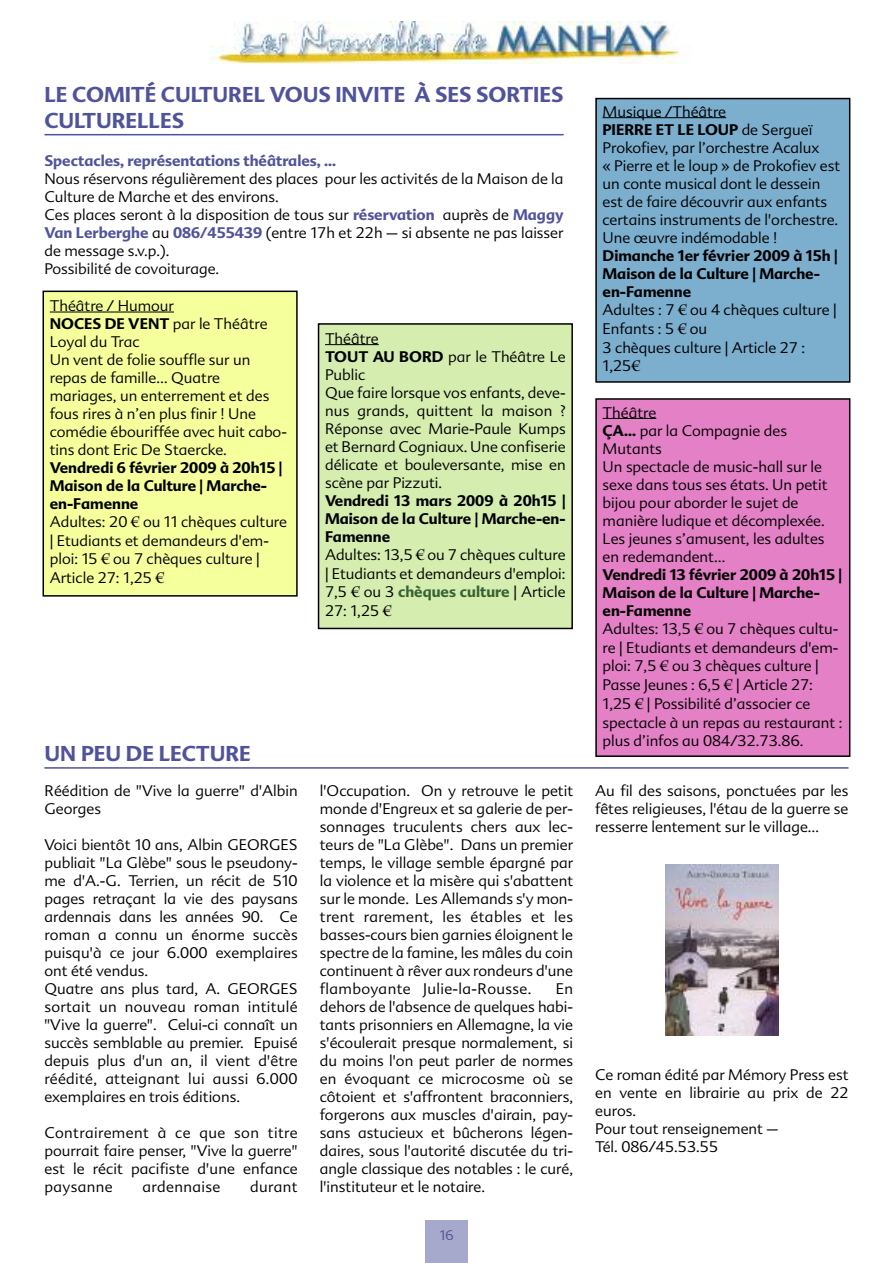
<style>
.page{position:relative;width:893px;height:1263px;background:#fff}
.page>*{position:absolute;margin:0;border:0;box-sizing:border-box;transform-origin:0 0}
.t1{font:700 21px/25.2px "Advert";color:#505399}
.t2{font:300 15px/18px "Advert";color:#000}
.t3{font:700 15px "Advert";color:#505399}
.t4{font:300 15px "Advert";letter-spacing:.025em;color:#000}
.t5{font:300 13.5px "Advert";color:#505399}
.s1{font-weight:700;color:#505399}
.s2{font-weight:700}
.s3{font-family:"Charlemagne Std";font-weight:700}
.s4{font-weight:700;color:#366335}
</style>
<div class="page">
<hr style="left:44px;top:134px;width:520px;height:1px;background:#505399">
<img style="left:210px;top:21px;width:472px;height:43px">
<div style="left:425px;top:1220px;width:43px;height:43px;background:#a7a9cc"></div>
<div style="left:596px;top:99px;width:254px;height:283px;background:#7caece"></div>
<div style="left:595px;top:98px;width:255px;height:285px;border:2px solid #000"></div>
<hr style="left:603px;top:117px;width:123px;height:1px;background:#000">
<div style="left:44px;top:292px;width:252px;height:303px;background:#f5ff9c"></div>
<div style="left:43px;top:291px;width:255px;height:306px;border:2px solid #000"></div>
<hr style="left:50px;top:311px;width:124px;height:1px;background:#000">
<div style="left:319px;top:325px;width:252px;height:303px;background:#d5edaf"></div>
<div style="left:318px;top:323px;width:255px;height:306px;border:2px solid #000"></div>
<hr style="left:325px;top:344px;width:54px;height:1px;background:#000">
<hr style="left:44px;top:767px;width:804px;height:2px;background:#505399">
<div style="left:597px;top:400px;width:252px;height:343px;background:#e380c6"></div>
<div style="left:597px;top:743px;width:252px;height:12px;background:#e380c6"></div>
<div style="left:595px;top:398px;width:255px;height:359px;border:2px solid #000"></div>
<hr style="left:603px;top:418px;width:53px;height:1px;background:#000">
<img style="left:665px;top:865px;width:113px;height:170px">
<h1 class="t1" style="left:44px;top:82px;width:521px">LE COMITÉ CULTUREL VOUS INVITE À SES SORTIES<br>CULTURELLES</h1>
<p class="t3" style="left:44px;top:152px;width:293px">Spectacles, représentations théâtrales, …</p>
<p class="t2" style="left:44px;top:170px;width:521px">Nous réservons régulièrement des places pour les activités de la Maison de la Culture de Marche et des environs.<br>Ces places seront à la disposition de tous sur <span class="s1">réservation</span> auprès de <span class="s1">Maggy Van Lerberghe</span> au <span class="s1">086/455439</span> (entre 17h et 22h – si absente ne pas laisser de message s.v.p.).<br>Possibilité de covoiturage.</p>
<p class="t2" style="left:50px;top:297px;width:239px">Théâtre / Humour<br><span class="s2">NOCES DE VENT</span> par le Théâtre<br>Loyal du Trac<br>Un vent de folie souffle sur un repas de famille… Quatre mariages, un enterrement et des fous rires à n’en plus finir ! Une comédie ébouriffée avec huit cabo&shy;tins dont Eric De Staercke.</p>
<p class="t2" style="left:50px;top:459px;width:239px"><span class="s2">Vendredi 6 février 2009 à 20h15 |<br>Maison de la Culture | Marche&shy;en-Famenne<br></span>Adultes: 20 <span class="s3">€</span> ou 11 chèques culture | Etudiants et demandeurs d'em&shy;ploi: 15 <span class="s3">€</span> ou 7 chèques culture |<br>Article 27: 1,25 <span class="s3">€</span></p>
<p class="t2" style="left:325px;top:329px;width:242px">Théâtre<br><span class="s2">TOUT AU BORD</span> par le Théâtre Le<br>Public<br>Que faire lorsque vos enfants, deve&shy;nus grands, quittent la maison ?<br>Réponse avec Marie-Paule Kumps et Bernard Cogniaux. Une confiserie délicate et bouleversante, mise en scène par Pizzuti.</p>
<p class="t2" style="left:325px;top:491px;width:242px"><span class="s2">Vendredi 13 mars 2009 à 20h15 |<br>Maison de la Culture | Marche-en-<br>Famenne<br></span>Adultes: 13,5 <span class="s3">€</span> ou 7 chèques culture | Etudiants et demandeurs d'emploi:<br>7,5 <span class="s3">€</span> ou 3 <span class="s4">chèques culture</span> | Article<br>27: 1,25 <span class="s3">€</span></p>
<h1 class="t1" style="left:44px;top:741px;width:208px">UN PEU DE LECTURE</h1>
<p class="t2" style="left:44px;top:781px;width:255px">Réédition de "Vive la guerre" d'Albin<br>Georges</p>
<p class="t2" style="left:44px;top:835px;width:255px">Voici bientôt 10 ans, Albin GEORGES publiait "La Glèbe" sous le pseudony&shy;me d'A.-G. Terrien, un récit de 510 pages retraçant la vie des paysans ardennais dans les années 90. Ce roman a connu un énorme succès puisqu'à ce jour 6.000 exemplaires ont été vendus.<br>Quatre ans plus tard, A. GEORGES sortait un nouveau roman intitulé "Vive la guerre". Celui-ci connaît un succès semblable au premier. Epuisé depuis plus d'un an, il vient d'être réédité, atteignant lui aussi 6.000 exemplaires en trois éditions.</p>
<p class="t2" style="left:44px;top:1123px;width:255px;text-align:justify">Contrairement à ce que son titre pourrait faire penser, "Vive la guerre" est le récit pacifiste d'une enfance paysanne</p>
<p class="t4" style="left:143px;top:1178px;width:79px">ardennaise</p>
<p class="t2" style="left:250px;top:1177px;width:49px">durant</p>
<p class="t2" style="left:320px;top:781px;width:255px;text-align:justify">l'Occupation. On y retrouve le petit monde d'Engreux et sa galerie de per&shy;sonnages truculents chers aux lec&shy;teurs de "La Glèbe". Dans un premier temps, le village semble épargné par la violence et la misère qui s'abattent sur le monde. Les Allemands s'y mon&shy;trent rarement, les étables et les basses-cours bien garnies éloignent le spectre de la famine, les mâles du coin continuent à rêver aux rondeurs d'une flamboyante Julie-la-Rousse.</p>
<p class="t2" style="left:320px;top:979px;width:255px;text-align:justify;text-indent:236px">En dehors de l'absence de quelques habi&shy;tants prisonniers en Allemagne, la vie s'écoulerait presque normalement, si du moins l'on peut parler de normes en évoquant ce microcosme où se côtoient et s'affrontent braconniers, forgerons aux muscles d'airain, pay&shy;sans astucieux et bûcherons légen&shy;daires, sous l'autorité discutée du tri&shy;angle classique des notables : le curé, l'instituteur et le notaire.</p>
<p class="t5" style="left:439px;top:1227px;width:16px">16</p>
<p class="t2" style="left:603px;top:103px;width:239px">Musique /Théâtre<br><span class="s2">PIERRE ET LE LOUP</span> de Sergueï<br>Prokofiev, par l’orchestre Acalux<br>« Pierre et le loup » de Prokofiev est un conte musical dont le dessein est de faire découvrir aux enfants certains instruments de l'orchestre.<br>Une œuvre indémodable !</p>
<p class="t2" style="left:603px;top:246px;width:237px"><span class="s2">Dimanche 1er février 2009 à 15h |<br>Maison de la Culture | Marche&shy;en-Famenne<br></span>Adultes : 7 <span class="s3">€</span> ou 4 chèques culture |<br>Enfants : 5 <span class="s3">€</span> ou<br>3 chèques culture | Article 27 :<br>1,25<span class="s3">€</span></p>
<p class="t2" style="left:603px;top:403px;width:226px">Théâtre<br><span class="s2">ÇA…</span> par la Compagnie des<br>Mutants<br>Un spectacle de music-hall sur le sexe dans tous ses états. Un petit bijou pour aborder le sujet de manière ludique et décomplexée.<br>Les jeunes s’amusent, les adultes en redemandent…</p>
<p class="t2" style="left:603px;top:565px;width:242px;line-height:18.5px"><span class="s2">Vendredi 13 février 2009 à 20h15 |<br>Maison de la Culture | Marche&shy;en-Famenne<br></span>Adultes: 13,5 <span class="s3">€</span> ou 7 chèques cultu&shy;re | Etudiants et demandeurs d'em&shy;ploi: 7,5 <span class="s3">€</span> ou 3 chèques culture |<br>Passe Jeunes : 6,5 <span class="s3">€</span> | Article 27:<br>1,25 <span class="s3">€</span> | Possibilité d’associer ce spectacle à un repas au restaurant : plus d’infos au 084/32.73.86.</p>
<p class="t2" style="left:595px;top:781px;width:255px;text-align:justify">Au fil des saisons, ponctuées par les fêtes religieuses, l'étau de la guerre se resserre lentement sur le village…</p>
<p class="t2" style="left:595px;top:1066px;width:255px">Ce roman édité par Mémory Press est en vente en librairie au prix de 22 euros.<br>Pour tout renseignement –<br>Tél. 086/45.53.55</p>
</div>
